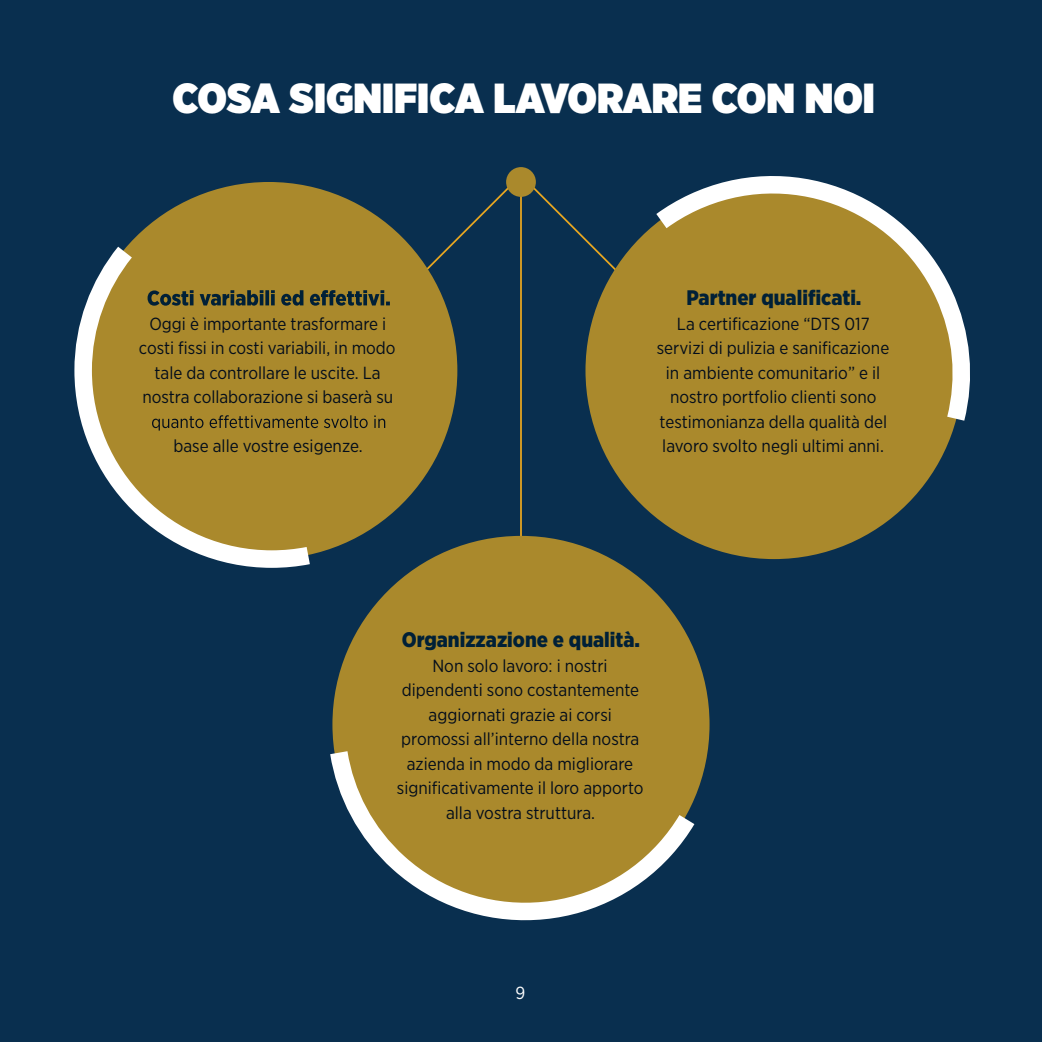
<style>
.page{position:relative;width:1042px;height:1042px;background:#092f4f}
.page>*{position:absolute;margin:0;border:0;box-sizing:border-box;transform-origin:0 0}
.t1{font:900 42px "Gotham Narrow";color:#fff}
.t2{font:900 21px "Gotham Narrow";color:#002037}
.t3{font:17.5px/24.5px "Gotham Narrow";color:#030d1b;text-align:center}
.t4{font:17.5px "Gotham Narrow";color:#fff}
</style>
<div class="page">
<hr style="left:520px;top:176px;width:2px;height:372px;background:#e9a720">
<svg style="left:254px;top:177px;width:263px;height:265px"></svg>
<svg style="left:520px;top:177px;width:112px;height:265px"></svg>
<div style="left:80px;top:182px;width:377px;height:377px;background:#aa892c;border-radius:50%"></div>
<svg style="left:74px;top:227px;width:255px;height:341px"></svg>
<div style="left:585px;top:182px;width:377px;height:377px;background:#aa892c;border-radius:50%"></div>
<div style="left:506px;top:167px;width:30px;height:30px;background:#aa892c;border-radius:50%"></div>
<div style="left:332px;top:536px;width:377px;height:377px;background:#aa892c;border-radius:50%"></div>
<svg style="left:148px;top:290px;width:242px;height:16px"></svg>
<svg style="left:152px;top:415px;width:233px;height:15px"></svg>
<svg style="left:637px;top:176px;width:331px;height:264px"></svg>
<svg style="left:330px;top:732px;width:380px;height:189px"></svg>
<h1 class="t1" style="left:173px;top:70px;width:704px">COSA SIGNIFICA LAVORARE CON NOI</h1>
<p class="t3" style="left:139px;top:311px;width:258px">Oggi è importante trasformare i costi fissi in costi variabili, in modo tale da controllare le uscite. La nostra collaborazione si baserà su</p>
<p class="t3" style="left:173px;top:434px;width:191px">base alle vostre esigenze.</p>
<p class="t2" style="left:686px;top:284px;width:176px">Partner qualificati.</p>
<p class="t3" style="left:657px;top:311px;width:234px">La certificazione “DTS 017 servizi di pulizia e sanificazione in ambiente comunitario” e il nostro portfolio clienti sono testimonianza della qualità del lavoro svolto negli ultimi anni.</p>
<p class="t2" style="left:402px;top:626px;width:240px">Organizzazione e qualità.</p>
<p class="t3" style="left:397px;top:653px;width:248px">Non solo lavoro: i nostri dipendenti sono costantemente aggiornati grazie ai corsi promossi all’interno della nostra azienda in modo da migliorare significativamente il loro apporto alla vostra struttura.</p>
<p class="t4" style="left:515px;top:982px;width:11px">9</p>
</div>
